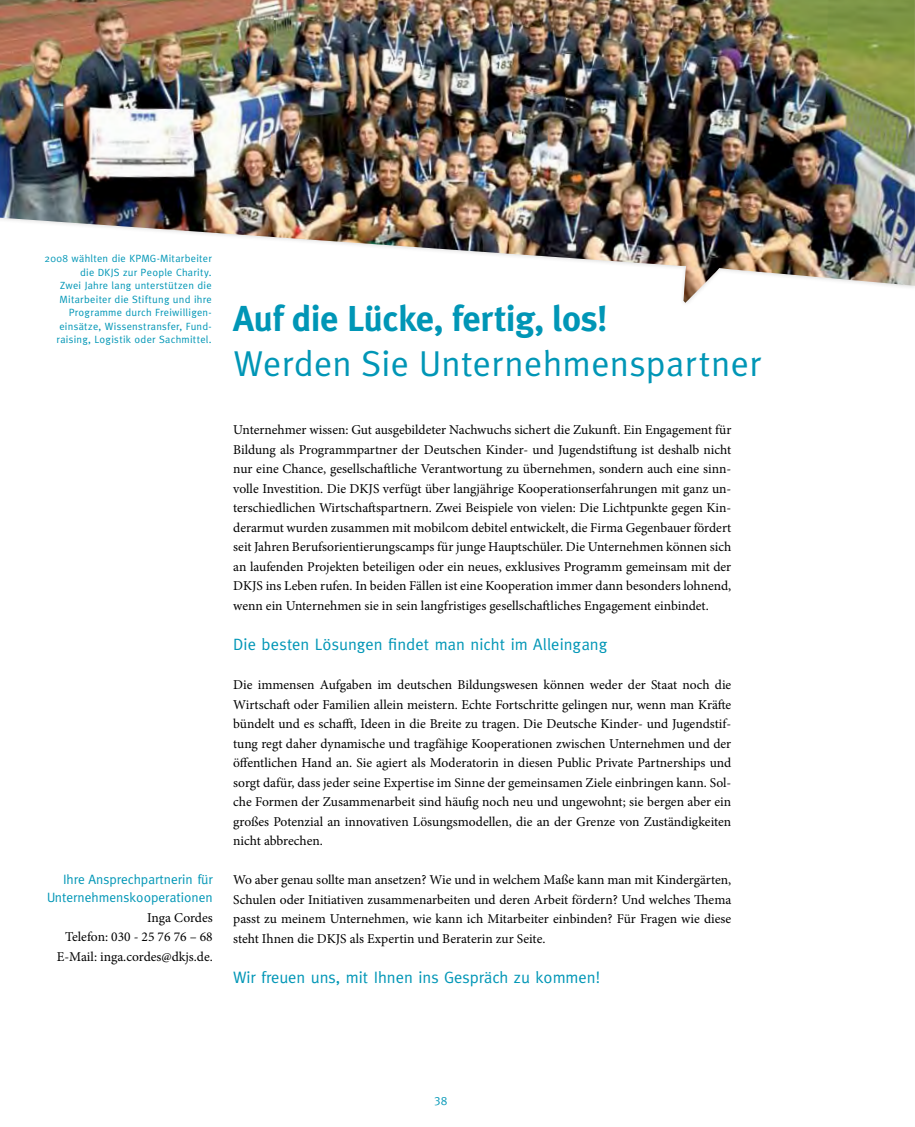
<style>
.page{position:relative;width:915px;height:1127px;background:#fff}
.page>*{position:absolute;margin:0;border:0;box-sizing:border-box;transform-origin:0 0}
.t1{font:36px "Meta Correspondence";letter-spacing:-.01em;color:#0096b6}
.t2{font:700 36px "Meta Correspondence";letter-spacing:-.015em;color:#0096b6}
.t3{font:16.5px "Meta";color:#0096b6}
.t4{font:13.5px/19.5px "Minion Pro";color:#000;text-align:justify}
.t5{font:13.5px/18px "Meta";color:#0096b6;text-align:right}
.t6{font:12px "Meta Correspondence";color:#0096b6}
.t7{font:10.5px/13.5px "Meta";letter-spacing:.025em;color:#0096b6;text-align:right}
</style>
<div class="page">
<img style="left:0;top:0;width:914px;height:303px">
<p class="t7" style="left:45px;top:252px;width:168px">2008 wählten die KPMG-Mitarbeiter die DKJS zur People Charity.<br>Zwei Jahre lang unterstützen die Mitarbeiter die Stiftung und ihre Programme durch Freiwilligen&shy;einsätze, Wissenstransfer, Fund&shy;raising, Logistik oder Sachmittel.</p>
<p class="t5" style="left:47px;top:870px;width:167px">Ihre Ansprechpartnerin für<br>Unternehmenskooperationen</p>
<p class="t4" style="left:57px;top:908px;width:157px;text-align:right">Inga Cordes<br>Telefon: 030 - 25 76 76 – 68<br>E-Mail: inga.cordes@dkjs.de.</p>
<h1 class="t2" style="left:233px;top:297px;width:376px">Auf die Lücke, fertig, los!</h1>
<h1 class="t1" style="left:233px;top:342px;width:530px">Werden Sie Unternehmenspartner</h1>
<p class="t4" style="left:233px;top:420px;width:499px">Unternehmer wissen: Gut ausgebildeter Nachwuchs sichert die Zukunft. Ein Engagement für Bildung als Programmpartner der Deutschen Kinder- und Jugendstiftung ist deshalb nicht nur eine Chance, gesellschaftliche Verantwortung zu übernehmen, sondern auch eine sinn&shy;volle Investition. Die DKJS verfügt über langjährige Kooperationserfahrungen mit ganz un&shy;terschiedlichen Wirtschaftspartnern. Zwei Beispiele von vielen: Die Lichtpunkte gegen Kin&shy;derarmut wurden zusammen mit mobilcom debitel entwickelt, die Firma Gegenbauer fördert seit Jahren Berufsorientierungscamps für junge Hauptschüler. Die Unternehmen können sich an laufenden Projekten beteiligen oder ein neues, exklusives Programm gemeinsam mit der DKJS ins Leben rufen. In beiden Fällen ist eine Kooperation immer dann besonders lohnend, wenn ein Unternehmen sie in sein langfristiges gesellschaftliches Engagement einbindet.</p>
<p class="t3" style="left:233px;top:635px;width:375px">Die besten Lösungen findet man nicht im Alleingang</p>
<p class="t4" style="left:233px;top:675px;width:499px">Die immensen Aufgaben im deutschen Bildungswesen können weder der Staat noch die Wirtschaft oder Familien allein meistern. Echte Fortschritte gelingen nur, wenn man Kräfte bündelt und es schafft, Ideen in die Breite zu tragen. Die Deutsche Kinder- und Jugendstif&shy;tung regt daher dynamische und tragfähige Kooperationen zwischen Unternehmen und der öffentlichen Hand an. Sie agiert als Moderatorin in diesen Public Private Partnerships und sorgt dafür, dass jeder seine Expertise im Sinne der gemeinsamen Ziele einbringen kann. Sol&shy;che Formen der Zusammenarbeit sind häufig noch neu und ungewohnt; sie bergen aber ein großes Potenzial an innovativen Lösungsmodellen, die an der Grenze von Zuständigkeiten nicht abbrechen.</p>
<p class="t4" style="left:233px;top:870px;width:499px">Wo aber genau sollte man ansetzen? Wie und in welchem Maße kann man mit Kindergärten, Schulen oder Initiativen zusammenarbeiten und deren Arbeit fördern? Und welches Thema passt zu meinem Unternehmen, wie kann ich Mitarbeiter einbinden? Für Fragen wie diese steht Ihnen die DKJS als Expertin und Beraterin zur Seite.</p>
<p class="t3" style="left:233px;top:968px;width:368px">Wir freuen uns, mit Ihnen ins Gespräch zu kommen!</p>
<p class="t6" style="left:434px;top:1094px;width:15px">38</p>
</div>
